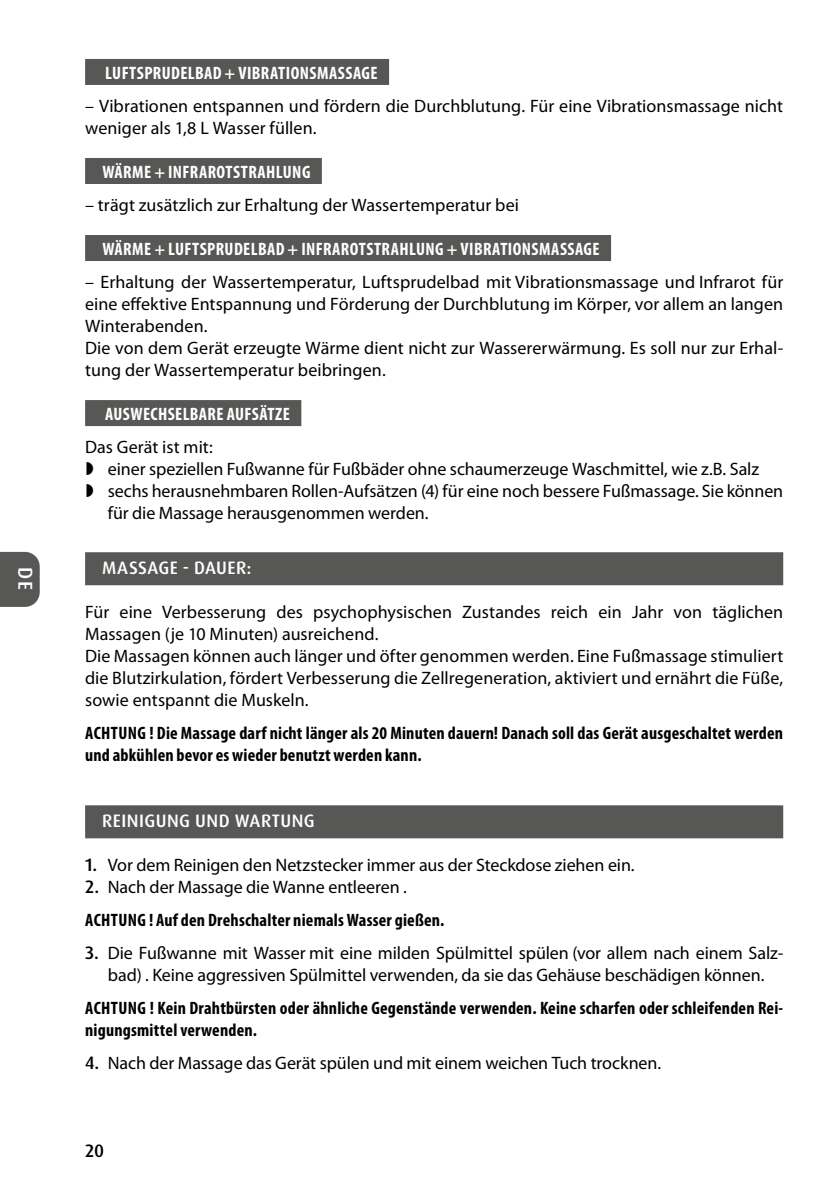
<style>
.page{position:relative;width:840px;height:1191px;background:#fff}
.page>*{position:absolute;margin:0;border:0;box-sizing:border-box;transform-origin:0 0}
.t1{font:500 20px "Dax Pro";color:#fff}
.t2{font:18px/22px "Myriad Pro";color:#000}
.t3{font:700 condensed 18px/22px "Myriad Pro";letter-spacing:.01em;color:#000}
.t4{font:700 condensed 18px "Myriad Pro";letter-spacing:.02em;color:#fff}
.t5{font:500 18px "Dax Pro";letter-spacing:.025em;color:#fff}
.t6{font:500 18px "Dax Pro";color:#000}
.s1{font-family:"Dax Pro";font-weight:500}
.s2{font-family:"Dax Pro";font-weight:500;font-stretch:normal}
.s3{font-weight:400;font-stretch:normal}
</style>
<div class="page">
<svg style="left:0;top:552px;width:40px;height:55px;background:#5f5f5e"></svg>
<div style="left:85px;top:59px;width:304px;height:26px;background:#575756"></div>
<div style="left:85px;top:158px;width:237px;height:26px;background:#575756"></div>
<div style="left:85px;top:235px;width:525px;height:26px;background:#575756"></div>
<div style="left:85px;top:400px;width:216px;height:26px;background:#575756"></div>
<div style="left:85px;top:552px;width:697px;height:33px;background:#575756"></div>
<div style="left:85px;top:805px;width:697px;height:33px;background:#575756"></div>
<p class="t1" style="left:38px;top:567px;width:25px;rotate:90deg">DE</p>
<p class="t4" style="left:105px;top:63px;width:274px">LUFTSPRUDELBAD + VIBRATIONSMASSAGE</p>
<p class="t2" style="left:85px;top:95px;width:699px">– Vibrationen entspannen und fördern die Durchblutung. Für eine Vibrationsmassage nicht weniger als 1,8 L Wasser füllen.</p>
<p class="t4" style="left:102px;top:162px;width:209px">WÄRME + INFRAROTSTRAHLUNG</p>
<p class="t2" style="left:85px;top:194px;width:435px">– trägt zusätzlich zur Erhaltung der Wassertemperatur bei</p>
<p class="t4" style="left:102px;top:239px;width:498px">WÄRME + LUFTSPRUDELBAD + INFRAROTSTRAHLUNG + VIBRATIONSMASSAGE</p>
<p class="t2" style="left:85px;top:271px;width:699px">– Erhaltung der Wassertemperatur, Luftsprudelbad mit Vibrationsmassage und Infrarot für eine effektive Entspannung und Förderung der Durchblutung im Körper, vor allem an langen Winterabenden.<br>Die von dem Gerät erzeugte Wärme dient nicht zur Wassererwärmung. Es soll nur zur Erhal&shy;tung der Wassertemperatur beibringen.</p>
<p class="t4" style="left:105px;top:404px;width:186px">AUSWECHSELBARE AUFSÄTZE</p>
<p class="t2" style="left:108px;top:436px;width:676px;text-indent:-23px">Das Gerät ist mit:<br>einer speziellen Fußwanne für Fußbäder ohne schaumerzeuge Waschmittel, wie z.B. Salz sechs herausnehmbaren Rollen-Aufsätzen (4) für eine noch bessere Fußmassage. Sie können für die Massage herausgenommen werden.</p>
<p class="t5" style="left:102px;top:556px;width:151px">MASSAGE - DAUER:</p>
<p class="t2" style="left:85px;top:601px;width:699px">Für eine Verbesserung des psychophysischen Zustandes reich ein Jahr von täglichen Massagen (je 10 Minuten) ausreichend.<br>Die Massagen können auch länger und öfter genommen werden. Eine Fußmassage stimuliert die Blutzirkulation, fördert Verbesserung die Zellregeneration, aktiviert und ernährt die Füße, sowie entspannt die Muskeln.</p>
<p class="t3" style="left:85px;top:722px;width:699px">ACHTUNG ! Die Massage darf nicht länger als 20 Minuten dauern! Danach soll das Gerät ausgeschaltet werden und abkühlen bevor es wieder benutzt werden kann.</p>
<p class="t5" style="left:102px;top:809px;width:214px">REINIGUNG UND WARTUNG</p>
<p class="t2" style="left:85px;top:854px;width:550px"><span class="s1">1.</span> Vor dem Reinigen den Netzstecker immer aus der Steckdose ziehen ein.</p>
<p class="t3" style="left:85px;top:870px;width:360px;line-height:33px"><span class="s2">2.</span> <span class="s3">Nach der Massage die Wanne entleeren .<br></span>ACHTUNG ! Auf den Drehschalter niemals Wasser gießen.</p>
<p class="t2" style="left:85px;top:942px;width:699px;text-align:center"><span class="s1">3.</span> Die Fußwanne mit Wasser mit eine milden Spülmittel spülen (vor allem nach einem Salz&shy;bad) . Keine aggressiven Spülmittel verwenden, da sie das Gehäuse beschädigen können.</p>
<p class="t3" style="left:85px;top:997px;width:699px">ACHTUNG ! Kein Drahtbürsten oder ähnliche Gegenstände verwenden. Keine scharfen oder schleifenden Rei&shy;nigungsmittel verwenden.</p>
<p class="t2" style="left:85px;top:1052px;width:577px"><span class="s1">4.</span> Nach der Massage das Gerät spülen und mit einem weichen Tuch trocknen.</p>
<p class="t6" style="left:85px;top:1139px;width:21px">20</p>
</div>
